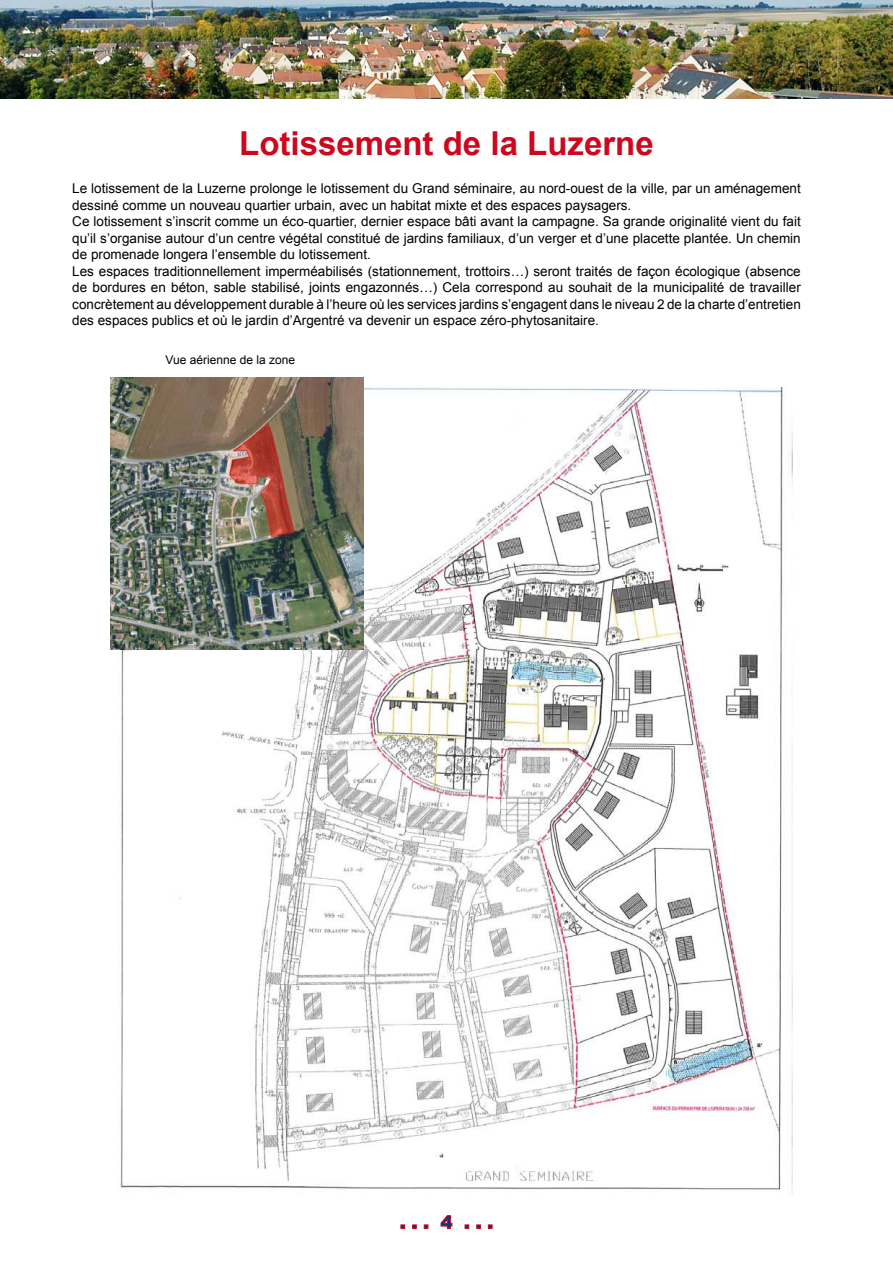
<style>
.page{position:relative;width:893px;height:1263px;background:#fff}
.page>*{position:absolute;margin:0;border:0;box-sizing:border-box;transform-origin:0 0}
.t1{font:700 33px "Arial";color:#cd071e}
.t2{font:13.5px/16.5px "Arial";color:#000}
.t3{font:12px "Arial";color:#000}
</style>
<div class="page">
<img style="left:110px;top:387px;width:682px;height:803px">
<img style="left:0;top:0;width:893px;height:98px">
<svg style="left:400px;top:1215px;width:93px;height:14px"></svg>
<img style="left:111px;top:377px;width:252px;height:272px">
<h1 class="t1" style="left:239px;top:121px;width:416px">Lotissement de la Luzerne</h1>
<p class="t2" style="left:72px;top:181px;width:730px">Le lotissement de la Luzerne prolonge le lotissement du Grand séminaire, au nord-ouest de la ville, par un aménagement dessiné comme un nouveau quartier urbain, avec un habitat mixte et des espaces paysagers.<br>Ce lotissement s’inscrit comme un éco-quartier, dernier espace bâti avant la campagne. Sa grande originalité vient du fait qu’il s’organise autour d’un centre végétal constitué de jardins familiaux, d’un verger et d’une placette plantée. Un chemin de promenade longera l’ensemble du lotissement.<br>Les espaces traditionnellement imperméabilisés (stationnement, trottoirs…) seront traités de façon écologique (absence de bordures en béton, sable stabilisé, joints engazonnés…) Cela correspond au souhait de la municipalité de travailler concrètement au développement durable à l’heure où les services jardins s’engagent dans le niveau 2 de la charte d’entretien des espaces publics et où le jardin d’Argentré va devenir un espace zéro-phytosanitaire.</p>
<p class="t3" style="left:165px;top:352px;width:131px">Vue aérienne de la zone</p>
</div>
